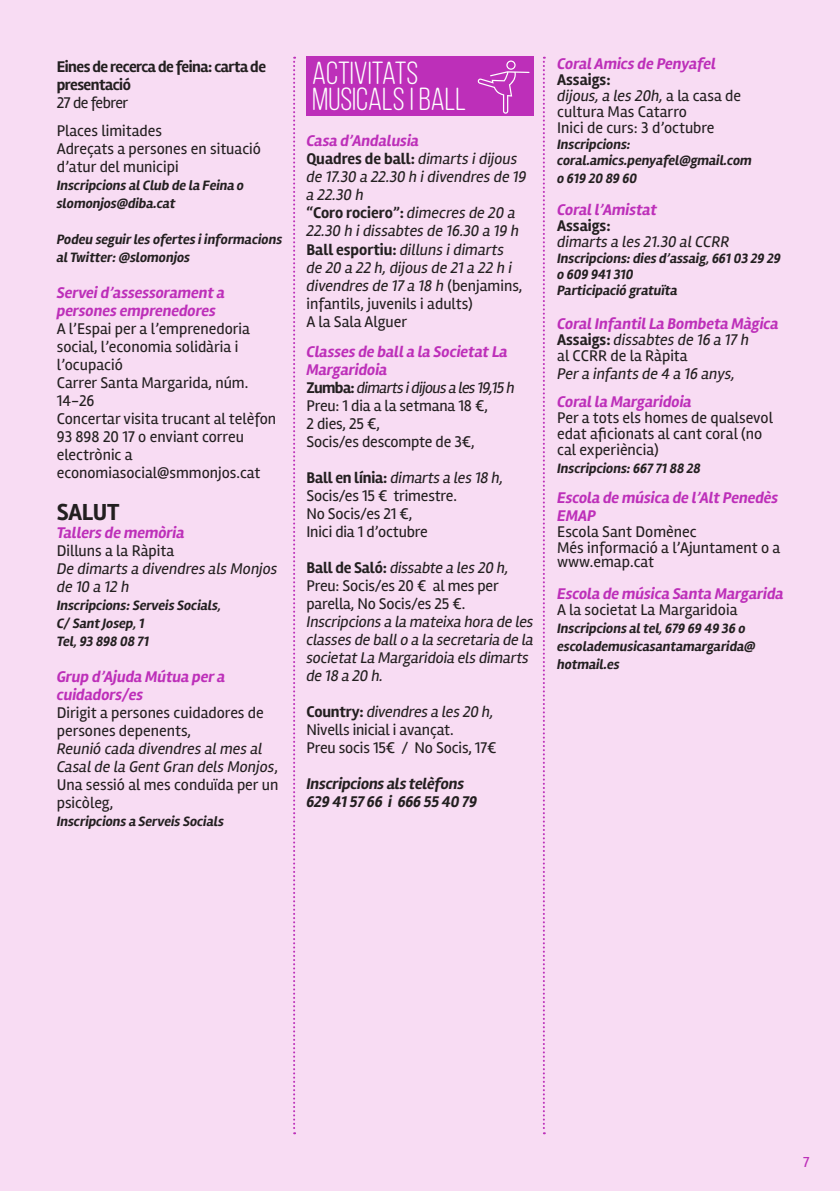
<style>
.page{position:relative;width:840px;height:1191px;background:#fff}
.page>*{position:absolute;margin:0;border:0;box-sizing:border-box;transform-origin:0 0}
.Titol{font:32px "Clutch Sans";color:#fff}
.t1{font:700 24px "Rambla";letter-spacing:-.01em;color:#231f20}
.t2{font:16px/18px "Rambla";color:#231f20}
.t3{font:italic 16px/18px "Rambla";color:#231f20}
.t4{font:italic 700 16px/18px "Rambla";color:#bd2fb9}
.t5{font:italic 16px/18px "Rambla";letter-spacing:-.04em;color:#231f20}
.t6{font:italic 700 16px "Rambla";letter-spacing:-.01em;color:#231f20}
.t7{font:700 16px/18px "Rambla";letter-spacing:-.03em;color:#231f20}
.t8{font:700 16px "Rambla";color:#231f20}
.t9{font:16px "Rambla";letter-spacing:-.03em;color:#231f20}
.t10{font:15px "Rambla";color:#bd2fb9}
.t11{font:italic 700 14px/18px "Rambla";color:#231f20}
.s1{font-style:normal}
.s2{font-weight:700;font-style:normal}
.s3{font-weight:700}
.s4{font-style:italic}
</style>
<div class="page">
<div style="left:0;top:0;width:839px;height:1191px;background:#f8dcf3"></div>
<svg style="left:293px;top:57px;width:2px;height:1077px"></svg>
<svg style="left:542px;top:57px;width:2px;height:1077px"></svg>
<div style="left:306px;top:56px;width:227px;height:60px;background:#bd2fb9"></div>
<svg style="left:477px;top:60px;width:52px;height:54px"></svg>
<p class="t7" style="left:57px;top:58px;width:211px">Eines de recerca de feina: carta de presentació</p>
<p class="t9" style="left:57px;top:93px;width:73px">27 de febrer</p>
<p class="t2" style="left:57px;top:121px;width:107px">Places limitades</p>
<p class="t2" style="left:57px;top:139px;width:206px">Adreçats a persones en situació d’atur del municipi</p>
<p class="t11" style="left:57px;top:176px;width:189px">Inscripcions al Club de la Feina o slomonjos@diba.cat</p>
<p class="t11" style="left:57px;top:230px;width:227px">Podeu seguir les ofertes i informacions al Twitter: @slomonjos</p>
<p class="t4" style="left:57px;top:284px;width:170px">Servei d’assessorament a</p>
<p class="t4" style="left:57px;top:302px;width:160px">persones emprenedores</p>
<p class="t2" style="left:57px;top:319px;width:195px">A l’Espai per a l’emprenedoria social, l’economia solidària i l’ocupació</p>
<p class="t2" style="left:57px;top:373px;width:193px">Carrer Santa Margarida, núm.<br>14-26</p>
<p class="t2" style="left:57px;top:409px;width:221px">Concertar visita trucant al telèfon<br>93 898 20 17 o enviant correu electrònic a</p>
<p class="t2" style="left:57px;top:463px;width:205px">economiasocial@smmonjos.cat</p>
<p class="t1" style="left:57px;top:497px;width:64px">SALUT</p>
<p class="t4" style="left:57px;top:524px;width:129px">Tallers de memòria</p>
<p class="t2" style="left:57px;top:541px;width:119px">Dilluns a la Ràpita</p>
<p class="t3" style="left:57px;top:559px;width:222px">De dimarts a divendres als Monjos de 10 a 12 h</p>
<p class="t11" style="left:57px;top:596px;width:166px">Inscripcions: Serveis Socials,</p>
<p class="t11" style="left:57px;top:614px;width:89px">C/ Sant Josep, 1</p>
<p class="t11" style="left:57px;top:632px;width:94px">Tel, 93 898 08 71</p>
<p class="t4" style="left:57px;top:668px;width:170px">Grup d’Ajuda Mútua per a</p>
<p class="t4" style="left:57px;top:686px;width:88px">cuidadors/es</p>
<p class="t2" style="left:57px;top:703px;width:208px">Dirigit a persones cuidadores de persones depenents,</p>
<p class="t3" style="left:57px;top:739px;width:223px">Reunió cada divendres al mes al<br>Casal de la Gent Gran dels Monjos<span class="s1">,<br>Una sessió al mes conduïda per un psicòleg,</span></p>
<p class="t11" style="left:57px;top:812px;width:169px">Inscripcions a Serveis Socials</p>
<p class="Titol" style="left:312px;top:56px;width:108px">ACTIVITATS</p>
<p class="Titol" style="left:312px;top:82px;width:155px">MUSICALS I BALL</p>
<p class="t4" style="left:306px;top:132px;width:114px">Casa d’Andalusia</p>
<p class="t3" style="left:306px;top:150px;width:221px"><span class="s2">Quadres de ball:</span> dimarts i dijous de 17.30 a 22.30 h i divendres de 19 a 22.30 h</p>
<p class="t3" style="left:306px;top:204px;width:214px"><span class="s2">“Coro rociero”:</span> dimecres de 20 a<br>22.30 h i dissabtes de 16.30 a 19 h</p>
<p class="t3" style="left:306px;top:240px;width:217px"><span class="s2">Ball esportiu:</span> dilluns i dimarts de 20 a 22 h, dijous de 21 a 22 h i divendres de 17 a 18 h <span class="s1">(benjamins, infantils, juvenils i adults)</span></p>
<p class="t2" style="left:306px;top:312px;width:102px">A la Sala Alguer</p>
<p class="t4" style="left:306px;top:342px;width:202px">Classes de ball a la Societat La<br>Margaridoia</p>
<p class="t5" style="left:306px;top:378px;width:209px"><span class="s2">Zumba:</span> dimarts i dijous a les 19,15 h<br><span class="s1">Preu: 1 dia a la setmana 18 €,</span></p>
<p class="t2" style="left:306px;top:414px;width:75px">2 dies, 25 €,</p>
<p class="t2" style="left:306px;top:432px;width:169px">Socis/es descompte de 3€,</p>
<p class="t2" style="left:306px;top:468px;width:198px"><span class="s3">Ball en línia:</span> <span class="s4">dimarts a les 18 h,<br></span>Socis/es 15 € trimestre.</p>
<p class="t2" style="left:306px;top:504px;width:107px">No Socis/es 21 €,</p>
<p class="t2" style="left:306px;top:522px;width:123px">Inici dia 1 d’octubre</p>
<p class="t2" style="left:306px;top:558px;width:203px"><span class="s3">Ball de Saló:</span> <span class="s4">dissabte a les 20 h,<br></span>Preu: Socis/es 20 € al mes per parella, No Socis/es 25 €.</p>
<p class="t3" style="left:306px;top:612px;width:228px">Inscripcions a la mateixa hora de les classes de ball o a la secretaria de la societat La Margaridoia els dimarts de 18 a 20 h.</p>
<p class="t3" style="left:306px;top:702px;width:188px"><span class="s2">Country:</span> divendres a les 20 h,</p>
<p class="t2" style="left:306px;top:720px;width:148px">Nivells inicial i avançat.</p>
<p class="t2" style="left:306px;top:738px;width:191px">Preu socis 15€ / No Socis, 17€</p>
<p class="t6" style="left:306px;top:774px;width:159px">Inscripcions als telèfons</p>
<p class="t6" style="left:306px;top:792px;width:172px">629 41 57 66 i 666 55 40 79</p>
<p class="t4" style="left:557px;top:55px;width:160px">Coral Amics de Penyafel</p>
<p class="t8" style="left:557px;top:70px;width:55px">Assaigs:</p>
<p class="t2" style="left:557px;top:87px;width:185px;line-height:16px"><span class="s4">dijous, a les 20h,</span> a la casa de cultura Mas Catarro</p>
<p class="t2" style="left:557px;top:118px;width:159px">Inici de curs: 3 d’octubre</p>
<p class="t11" style="left:557px;top:135px;width:75px">Inscripcions:</p>
<p class="t11" style="left:557px;top:151px;width:196px">coral.amics.penyafel@gmail.com</p>
<p class="t11" style="left:557px;top:169px;width:81px">o 619 20 89 60</p>
<p class="t4" style="left:557px;top:201px;width:101px">Coral l’Amistat</p>
<p class="t8" style="left:557px;top:216px;width:55px">Assaigs:</p>
<p class="t3" style="left:557px;top:232px;width:174px">dimarts a les 21.30 al CCRR</p>
<p class="t11" style="left:557px;top:250px;width:225px;line-height:16px">Inscripcions: dies d’assaig, 661 03 29 29 o 609 941 310</p>
<p class="t11" style="left:557px;top:281px;width:122px">Participació gratuïta</p>
<p class="t4" style="left:557px;top:315px;width:223px">Coral Infantil La Bombeta Màgica</p>
<p class="t3" style="left:557px;top:330px;width:193px"><span class="s2">Assaigs:</span> dissabtes de 16 a 17 h</p>
<p class="t2" style="left:557px;top:346px;width:132px">al CCRR de la Ràpita</p>
<p class="t3" style="left:557px;top:364px;width:179px">Per a infants de 4 a 16 anys,</p>
<p class="t4" style="left:557px;top:393px;width:136px">Coral la Margaridoia</p>
<p class="t2" style="left:557px;top:409px;width:217px;line-height:16px">Per a tots els homes de qualsevol edat aficionats al cant coral (no cal experiència)</p>
<p class="t11" style="left:557px;top:459px;width:145px">Inscripcions: 667 71 88 28</p>
<p class="t4" style="left:557px;top:489px;width:222px">Escola de música de l’Alt Penedès<br>EMAP</p>
<p class="t2" style="left:557px;top:522px;width:141px">Escola Sant Domènec</p>
<p class="t2" style="left:557px;top:540px;width:224px;line-height:14px">Més informació a l’Ajuntament o a www.emap.cat</p>
<p class="t4" style="left:557px;top:585px;width:228px">Escola de música Santa Margarida</p>
<p class="t2" style="left:557px;top:600px;width:182px">A la societat La Margaridoia</p>
<p class="t11" style="left:557px;top:619px;width:200px">Inscripcions al tel, 679 69 49 36 o escolademusicasantamargarida@ hotmail.es</p>
<p class="t10" style="left:802px;top:1153px;width:8px">7</p>
</div>
